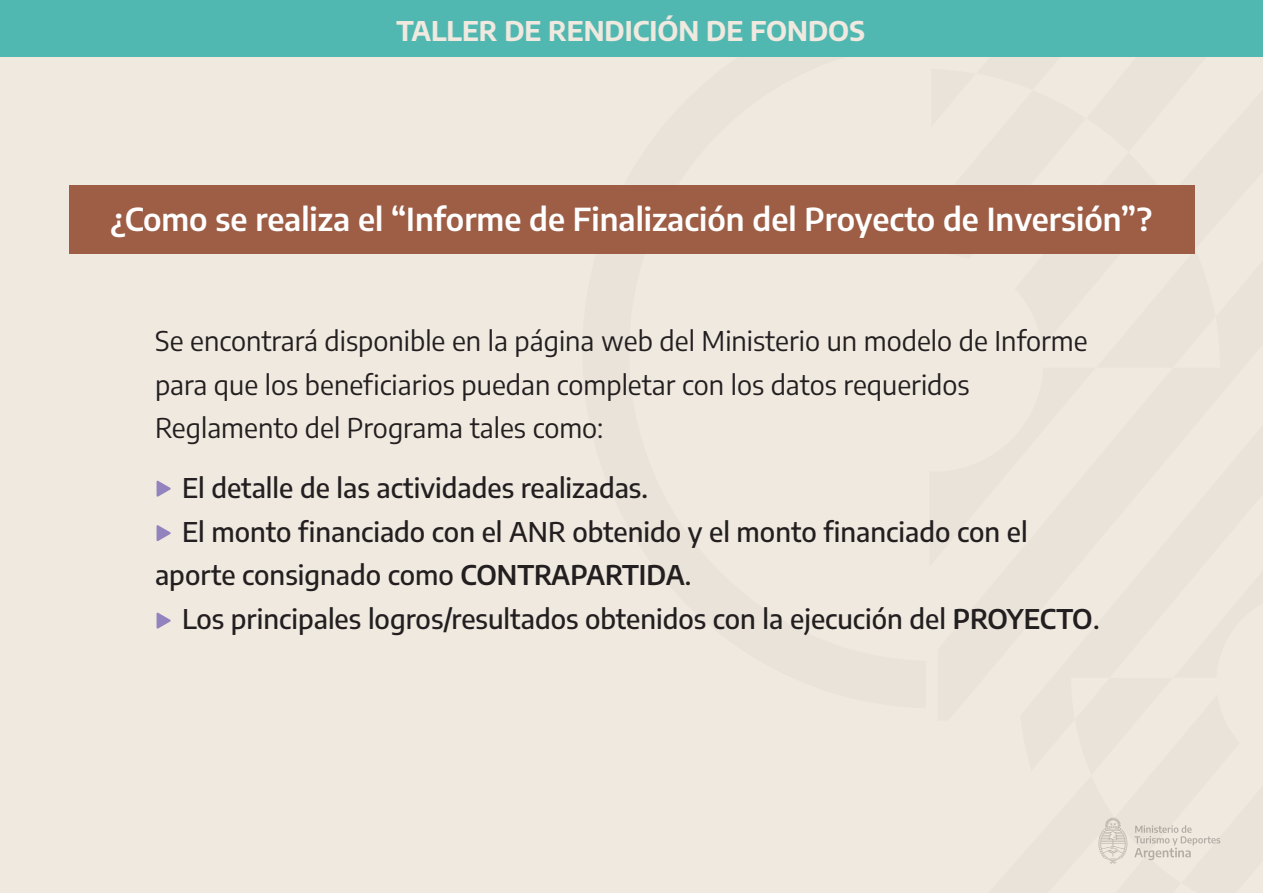
<style>
.page{position:relative;width:1263px;height:893px;background:#efe9df}
.page>*{position:absolute;margin:0;border:0;box-sizing:border-box;transform-origin:0 0}
.t1{font:600 31.5px "Encode Sans";color:#fff}
.t2{font:500 27px "Encode Sans";color:#231f20}
.t3{font:27px/43.5px "Encode Sans";color:#231f20}
.t4{font:700 27px "Encode Sans";color:#efe9df}
.s1{font-weight:600}
</style>
<div class="page">
<div style="left:0;top:0;width:1263px;height:56px;background:#51b8b1"></div>
<svg style="left:157px;top:480px;width:14px;height:17px"></svg>
<svg style="left:157px;top:525px;width:14px;height:16px"></svg>
<svg style="left:157px;top:612px;width:14px;height:17px"></svg>
<div style="left:69px;top:186px;width:1125px;height:68px;background:#9e5d45"></div>
<svg style="left:929px;top:56px;width:334px;height:808px"></svg>
<p class="t4" style="left:396px;top:12px;width:470px">TALLER DE RENDICIÓN DE FONDOS</p>
<p class="t1" style="left:110px;top:197px;width:1043px">¿Como se realiza el “Informe de Finalización del Proyecto de Inversión”?</p>
<p class="t3" style="left:155px;top:318px;width:934px">Se encontrará disponible en la página web del Ministerio un modelo de Informe para que los beneficiarios puedan completar con los datos requeridos<br>Reglamento del Programa tales como:</p>
<p class="t2" style="left:182px;top:469px;width:467px">El detalle de las actividades realizadas.</p>
<p class="t2" style="left:182px;top:513px;width:847px">El monto financiado con el ANR obtenido y el monto financiado con el</p>
<p class="t2" style="left:155px;top:556px;width:538px">aporte consignado como <span class="s1">CONTRAPARTIDA</span>.</p>
<p class="t2" style="left:182px;top:600px;width:919px">Los principales logros/resultados obtenidos con la ejecución del <span class="s1">PROYECTO</span>.</p>
</div>
